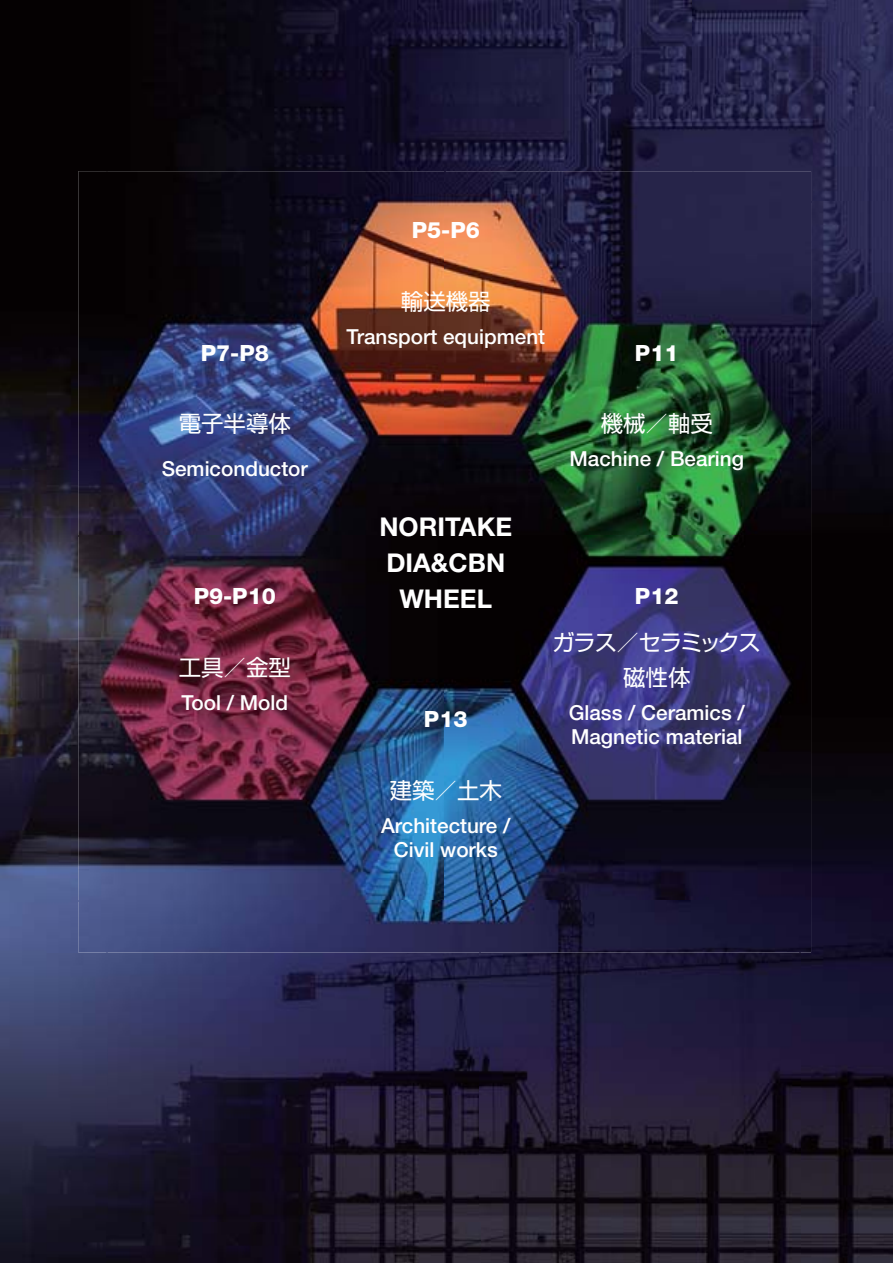
<style>
.page{position:relative;width:893px;height:1263px;background:#fff}
.page>*{position:absolute;margin:0;border:0;box-sizing:border-box;transform-origin:0 0}
.t1{font:700 25.8px/36.2px "Helvetica Neue LT Std";color:#fff;text-align:center}
.t2{font:800 22.35px "Helvetica Neue LT Std";color:#fff}
.t3{font:22.35px "Shin Go Pro Regular 90 pv RKSJ H";color:#fff}
.t4{font:22.35px/34.5px "Shin Go Pro Regular 90 pv RKSJ H";letter-spacing:-.065em;color:#fff;text-align:center}
.t5{font:500 20.7px/24.2px "Helvetica Neue LT Std";color:#fff;text-align:center}
</style>
<div class="page">
<img style="left:0;top:0;width:106px;height:1263px">
<img style="left:106px;top:0;width:586px;height:171px">
<img style="left:692px;top:0;width:200px;height:202px">
<img style="left:800px;top:202px;width:92px;height:1061px">
<img style="left:106px;top:952px;width:694px;height:311px">
<img style="left:78px;top:171px;width:733px;height:781px">
<p class="t2" style="left:412px;top:218px;width:70px">P5-P6</p>
<p class="t3" style="left:401px;top:293px;width:91px">輸送機器</p>
<p class="t5" style="left:346px;top:327px;width:200px">Transport equipment</p>
<p class="t2" style="left:201px;top:340px;width:70px">P7-P8</p>
<p class="t2" style="left:635px;top:340px;width:45px">P11</p>
<p class="t3" style="left:179px;top:415px;width:114px">電子半導体</p>
<p class="t5" style="left:162px;top:459px;width:148px">Semiconductor</p>
<p class="t3" style="left:600px;top:415px;width:114px">機械／軸受</p>
<p class="t5" style="left:569px;top:449px;width:176px">Machine / Bearing</p>
<p class="t1" style="left:379px;top:509px;width:134px">NORITAKE<br>DIA&amp;CBN<br>WHEEL</p>
<p class="t2" style="left:194px;top:583px;width:84px">P9-P10</p>
<p class="t2" style="left:635px;top:583px;width:45px">P12</p>
<p class="t3" style="left:179px;top:659px;width:114px">工具／金型</p>
<p class="t5" style="left:181px;top:693px;width:108px">Tool / Mold</p>
<p class="t2" style="left:424px;top:707px;width:45px">P13</p>
<p class="t3" style="left:389px;top:782px;width:114px">建築／土木</p>
<p class="t5" style="left:381px;top:816px;width:131px">Architecture /<br>Civil works</p>
<p class="t4" style="left:552px;top:628px;width:210px">ガラス／セラミックス磁性体</p>
<p class="t5" style="left:568px;top:703px;width:178px;text-align:left">Glass / Ceramics /<br>Magnetic material</p>
</div>
